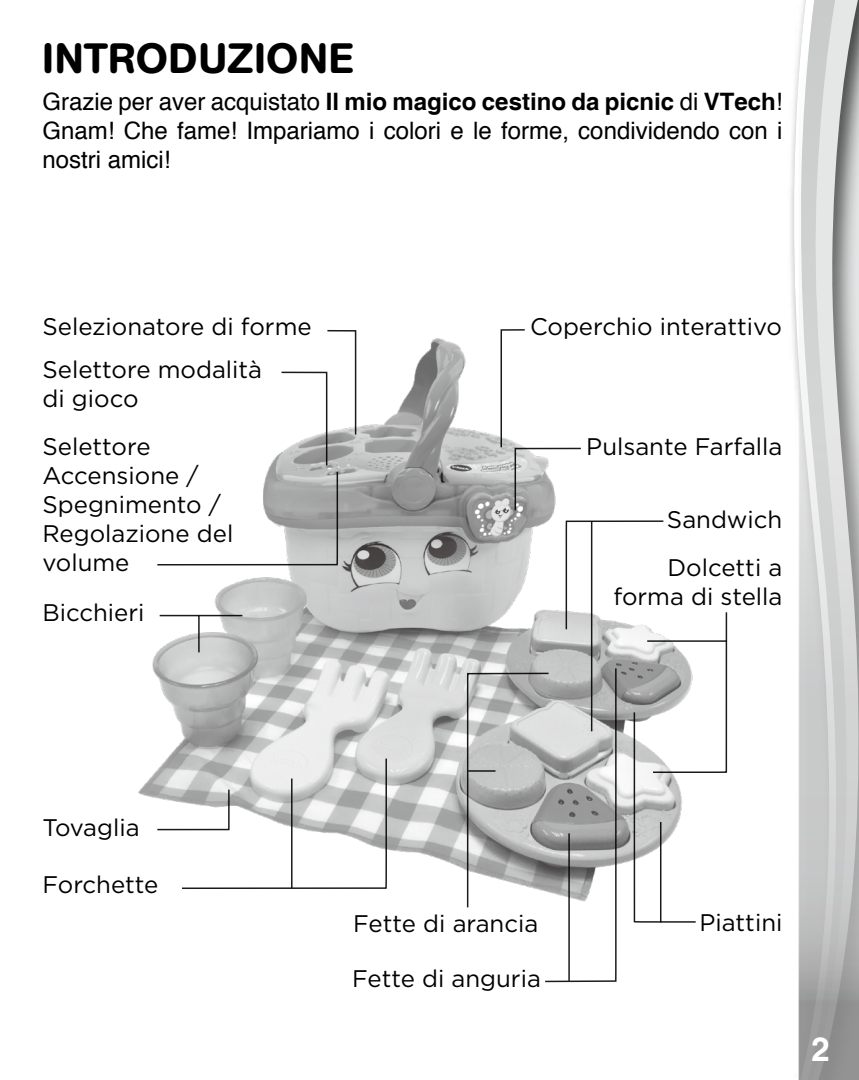
<style>
.page{position:relative;width:859px;height:1080px;background:#fff}
.page>*{position:absolute;margin:0;border:0;box-sizing:border-box;transform-origin:0 0}
.t1{font:500 42px "AG Book Rounded";letter-spacing:.02em;color:#000}
.t2{font:700 33px "Helvetica";color:#fff}
.t3{font:24px/28.8px "Gotham HTF";color:#000}
.t4{font:24px/28.8px "Helvetica";color:#000;text-align:justify}
.s1{font-weight:700}
.s2{font-style:inherit}
</style>
<div class="page">
<svg style="left:793px;top:46px;width:6px;height:1034px"></svg>
<svg style="left:799px;top:0;width:60px;height:1080px;background:#c6c7c7"></svg>
<img style="left:138px;top:338px;width:416px;height:532px">
<svg style="left:156px;top:330px;width:201px;height:236px"></svg>
<svg style="left:500px;top:329px;width:81px;height:183px"></svg>
<svg style="left:156px;top:757px;width:232px;height:132px"></svg>
<svg style="left:466px;top:520px;width:262px;height:463px"></svg>
<hr style="left:160px;top:615px;width:82px;height:1px;background:#000">
<hr style="left:198px;top:616px;width:2px;height:36px;background:#000">
<hr style="left:291px;top:779px;width:2px;height:109px;background:#000">
<hr style="left:568px;top:833px;width:2px;height:148px;background:#000">
<hr style="left:660px;top:822px;width:1px;height:100px;background:#000">
<hr style="left:468px;top:770px;width:27px;height:2px;background:#000">
<hr style="left:647px;top:640px;width:80px;height:2px;background:#000">
<h1 class="t1" style="left:43px;top:34px;width:312px">INTRODUZIONE</h1>
<p class="t4" style="left:43px;top:89px;width:741px">Grazie per aver acquistato <span class="s1">Il mio magico cestino da picnic</span> di <span class="s1">VTech</span>!<br>Gnam! Che fame! Impariamo i colori e le forme, condividendo con i nostri amici!</p>
<p class="t3" style="left:43px;top:311px;width:271px">Selezionatore di forme</p>
<p class="t3" style="left:530px;top:311px;width:253px">Coperchio interattivo</p>
<p class="t3" style="left:43px;top:355px;width:221px">Selettore modalità di gioco</p>
<p class="t3" style="left:43px;top:432px;width:192px">Selettore<br>Accensione /<br>Spegnimento /<br>Regolazione del volume</p>
<p class="t3" style="left:42px;top:597px;width:104px">Bicchieri</p>
<p class="t3" style="left:586px;top:432px;width:198px">Pulsante Farfalla</p>
<p class="t3" style="left:667px;top:495px;width:117px;line-height:48px">Sandwich<br>Dolcetti a</p>
<p class="t3" style="left:613px;top:581px;width:170px">forma di stella</p>
<p class="t3" style="left:43px;top:812px;width:99px">Tovaglia</p>
<p class="t3" style="left:42px;top:869px;width:118px">Forchette</p>
<p class="t3" style="left:353px;top:909px;width:187px">Fette di arancia</p>
<p class="t3" style="left:352px;top:964px;width:190px">Fette di anguria</p>
<p class="t3" style="left:699px;top:908px;width:84px">Piattini</p>
<h2 class="t2" style="left:811px;top:1022px;width:34px">2 <sup>2</sup><span class="s2">2</span></h2>
</div>
